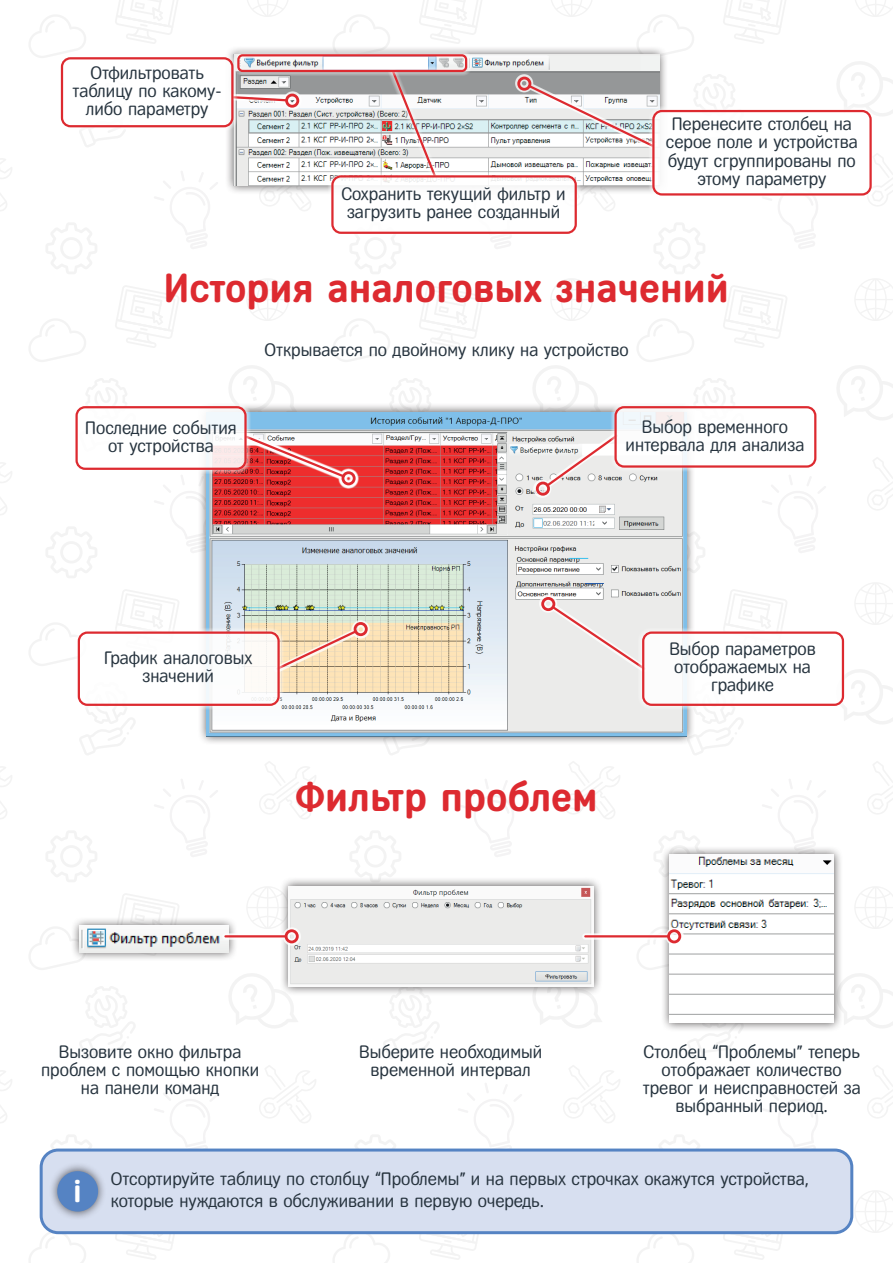
<style>
.page{position:relative;width:893px;height:1263px;background:#fff}
.page>*{position:absolute;margin:0;border:0;box-sizing:border-box;transform-origin:0 0}
.t1{font:700 40.5px "Fregat";color:#dd2a30}
.t2{font:700 31.5px "Fregat";color:#fff}
.t3{font:18px/18px "Fregat";color:#26333e;text-align:center}
</style>
<div class="page">
<div style="left:197px;top:403px;width:498px;height:343px;background:#231f20;opacity:.75"></div>
<img style="left:207px;top:412px;width:479px;height:325px">
<svg style="left:242px;top:432px;width:117px;height:57px;fill:#ee2d2d"></svg>
<svg style="left:244px;top:434px;width:102px;height:45px"></svg>
<div style="left:342px;top:471px;width:14px;height:14px;border:3px solid #dd2a30;border-radius:50%"></div>
<div style="left:534px;top:432px;width:86px;height:66px;background:#fff;opacity:.8"></div>
<svg style="left:544px;top:433px;width:76px;height:55px"></svg>
<div style="left:536px;top:482px;width:14px;height:14px;border:3px solid #dd2a30;border-radius:50%"></div>
<div style="left:274px;top:620px;width:96px;height:52px;background:#fff;opacity:.8"></div>
<svg style="left:283px;top:628px;width:76px;height:44px;background:#f1d2b0"></svg>
<div style="left:354px;top:622px;width:14px;height:14px;border:3px solid #dd2a30;border-radius:50%"></div>
<div style="left:539px;top:595px;width:108px;height:77px;background:#fff;opacity:.8"></div>
<svg style="left:550px;top:604px;width:97px;height:68px;background:#ebe4e4"></svg>
<div style="left:541px;top:597px;width:14px;height:14px;border:3px solid #dd2a30;border-radius:50%"></div>
<div style="left:72px;top:402px;width:178px;height:72px;background:#fff;opacity:.8"></div>
<svg style="left:77px;top:407px;width:168px;height:62px"></svg>
<div style="left:75px;top:406px;width:172px;height:64px;border:2px solid #dd2a30;border-radius:9px"></div>
<div style="left:611px;top:402px;width:209px;height:69px;background:#fff;opacity:.8"></div>
<div style="left:616px;top:407px;width:199px;height:59px;background:#fff;border-radius:9px"></div>
<div style="left:614px;top:406px;width:202px;height:62px;border:2px solid #dd2a30;border-radius:9px"></div>
<div style="left:638px;top:628px;width:210px;height:82px;background:#fff;opacity:.8"></div>
<div style="left:643px;top:633px;width:200px;height:72px;background:#fff;border-radius:9px"></div>
<div style="left:642px;top:631px;width:202px;height:75px;border:2px solid #dd2a30;border-radius:9px"></div>
<div style="left:74px;top:628px;width:209px;height:82px;background:#fff;opacity:.8"></div>
<div style="left:79px;top:633px;width:200px;height:72px;background:#fff;border-radius:9px"></div>
<div style="left:78px;top:631px;width:202px;height:75px;border:2px solid #dd2a30;border-radius:9px"></div>
<div style="left:71px;top:916px;width:167px;height:45px;background:#231f20;opacity:.75"></div>
<img style="left:80px;top:925px;width:149px;height:27px">
<div style="left:280px;top:877px;width:322px;height:119px;background:#231f20;opacity:.75"></div>
<img style="left:289px;top:886px;width:304px;height:100px">
<div style="left:661px;top:846px;width:182px;height:186px;background:#231f20;opacity:.75"></div>
<img style="left:669px;top:855px;width:165px;height:168px">
<div style="left:222px;top:927px;width:79px;height:18px;background:#fff;opacity:.8"></div>
<hr style="left:225px;top:935px;width:61px;height:2px;background:#dd2a30">
<div style="left:285px;top:929px;width:14px;height:14px;border:3px solid #dd2a30;border-radius:50%"></div>
<div style="left:582px;top:927px;width:101px;height:18px;background:#fff;opacity:.8"></div>
<hr style="left:585px;top:935px;width:84px;height:2px;background:#dd2a30">
<div style="left:667px;top:929px;width:14px;height:14px;border:3px solid #dd2a30;border-radius:50%"></div>
<div style="left:41px;top:1150px;width:811px;height:83px;background:#d7dff0;border-radius:17px"></div>
<div style="left:40px;top:1148px;width:813px;height:86px;border:3px solid #5583c3;border-radius:17px"></div>
<div style="left:48px;top:1162px;width:59px;height:58px;background:#231f20;opacity:.75"></div>
<div style="left:57px;top:1171px;width:41px;height:40px;background:#5583c3;border-radius:50%"></div>
<div style="left:225px;top:45px;width:443px;height:150px;background:#231f20;opacity:.75"></div>
<img style="left:233px;top:54px;width:426px;height:132px">
<div style="left:230px;top:91px;width:71px;height:19px;background:#fff;opacity:.8"></div>
<svg style="left:237px;top:95px;width:51px;height:8px"></svg>
<div style="left:285px;top:94px;width:14px;height:14px;border:3px solid #dd2a30;border-radius:50%"></div>
<div style="left:515px;top:75px;width:140px;height:74px;background:#fff;opacity:.8"></div>
<svg style="left:526px;top:83px;width:129px;height:66px"></svg>
<div style="left:517px;top:77px;width:14px;height:14px;border:3px solid #dd2a30;border-radius:50%"></div>
<div style="left:388px;top:67px;width:52px;height:114px;background:#fff;opacity:.75"></div>
<img style="left:390px;top:76px;width:47px;height:95px">
<div style="left:648px;top:106px;width:228px;height:94px;background:#fff;opacity:.8"></div>
<div style="left:653px;top:111px;width:218px;height:83px;background:#fff;border-radius:9px"></div>
<div style="left:652px;top:110px;width:220px;height:86px;border:2px solid #dd2a30;border-radius:9px"></div>
<div style="left:57px;top:53px;width:180px;height:78px;background:#fff;opacity:.8"></div>
<div style="left:62px;top:58px;width:170px;height:68px;background:#fff;border-radius:9px"></div>
<div style="left:61px;top:57px;width:172px;height:70px;border:2px solid #dd2a30;border-radius:9px"></div>
<div style="left:327px;top:171px;width:254px;height:67px;background:#fff"></div>
<div style="left:331px;top:175px;width:246px;height:59px;border:2px solid #dd2a30;border-radius:9px"></div>
<div style="left:233px;top:50px;width:238px;height:26px;background:#fff;opacity:.75"></div>
<div style="left:237px;top:54px;width:230px;height:18px;border:2px solid #dd2a30;border-radius:4px"></div>
<p class="t3" style="left:73px;top:64px;width:151px">Отфильтровать таблицу по какому&shy;либо параметру</p>
<p class="t3" style="left:342px;top:185px;width:226px">Сохранить текущий фильтр и загрузить ранее созданный</p>
<p class="t3" style="left:666px;top:115px;width:193px">Перенесите столбец на серое поле и устройства будут сгруппированы по этому параметру</p>
<h1 class="t1" style="left:164px;top:265px;width:566px">История аналоговых значений</h1>
<p class="t3" style="left:264px;top:340px;width:366px">Открывается по двойному клику на устройство</p>
<p class="t3" style="left:85px;top:418px;width:153px">Последние события от устройства</p>
<p class="t3" style="left:626px;top:417px;width:180px">Выбор временного интервала для анализа</p>
<p class="t3" style="left:104px;top:649px;width:150px">График аналоговых значений</p>
<h1 class="t1" style="left:295px;top:774px;width:304px">Фильтр проблем</h1>
<p class="t3" style="left:669px;top:640px;width:148px">Выбор параметров отображаемых на графике</p>
<p class="t3" style="left:41px;top:1043px;width:219px">Вызовите окно фильтра проблем с помощью кнопки на панели команд</p>
<p class="t3" style="left:359px;top:1043px;width:184px">Выберите необходимый временной интервал</p>
<p class="t3" style="left:643px;top:1043px;width:220px">Столбец “Проблемы” теперь отображает количество тревог и неисправностей за выбранный период.</p>
<h2 class="t2" style="left:73px;top:1174px;width:10px">i</h2>
<p class="t3" style="left:111px;top:1168px;width:700px;line-height:21.6px;text-align:left">Отсортируйте таблицу по столбцу “Проблемы” и на первых строчках окажутся устройства, которые нуждаются в обслуживании в первую очередь.</p>
</div>
